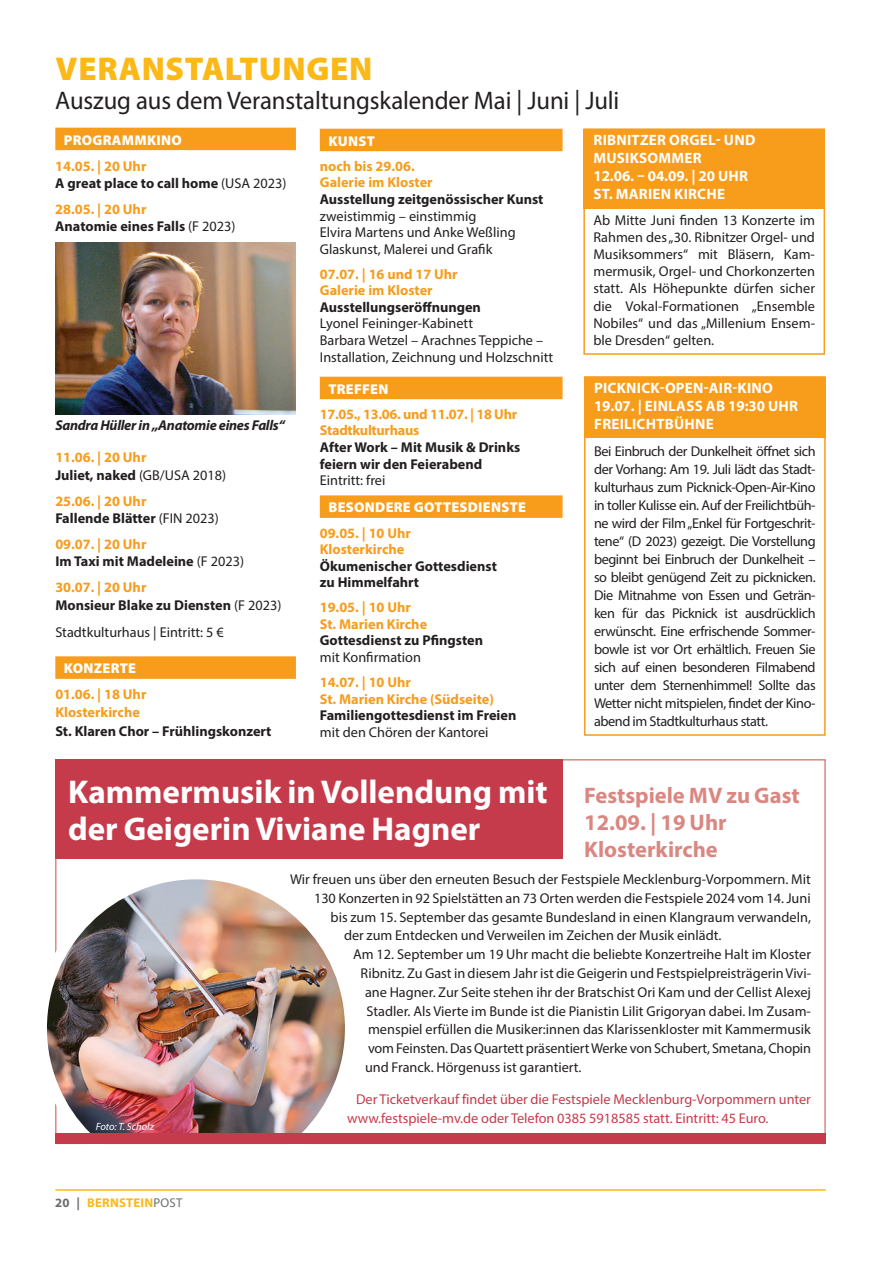
<style>
.page{position:relative;width:881px;height:1263px;background:#fff}
.page>*{position:absolute;margin:0;border:0;box-sizing:border-box;transform-origin:0 0}
.t1{font:700 33px/37.5px "Myriad Pro";color:#fff}
.t2{font:900 33px "Myriad Pro";letter-spacing:.02em;color:#fcb814}
.t3{font:25.5px "Myriad Pro";letter-spacing:-.005em;color:#231f20}
.t4{font:700 22.5px/27px "Myriad Pro";color:#da8781}
.t5{font:700 15px/18px "Myriad Pro";letter-spacing:.015em;color:#fff}
.t6{font:14.25px/18px "Myriad Pro";color:#231f20;text-align:justify}
.t7{font:700 14.25px/17.4px "Myriad Pro";color:#231f20}
.t8{font:700 14.25px/16.5px "Myriad Pro";color:#f89c1c}
.t9{font:14.25px/18.8px "Myriad Pro";color:#c63b4b}
.t10{font:900 14.25px "Myriad Pro";letter-spacing:.02em;color:#fff}
.t11{font:700 14.25px/16.5px "Myriad Pro";letter-spacing:-.02em;color:#f89c1c}
.t12{font:italic 700 14.25px "Myriad Pro";letter-spacing:-.02em;color:#231f20}
.t13{font:700 12.75px "Myriad Pro";letter-spacing:.02em;color:#fcb814}
.t14{font:italic 10.5px "Myriad Pro";color:#fff}
.s1{color:#f89c1c}
.s2{font-weight:400}
.s3{color:#231f20}
.s4{font-weight:400;color:#231f20}
.s5{color:#6c6d70}
.s6{font-weight:400;color:#6c6d70}
</style>
<div class="page">
<hr style="left:55px;top:1189px;width:770px;height:2px;background:#fcb814">
<div style="left:55px;top:128px;width:241px;height:22px;background:#f89c1c"></div>
<div style="left:55px;top:656px;width:241px;height:23px;background:#f89c1c"></div>
<img style="left:55px;top:243px;width:241px;height:171px">
<div style="left:583px;top:130px;width:241px;height:79px;background:#f89c1c"></div>
<div style="left:583px;top:128px;width:241px;height:227px;border:2px solid #f89c1c"></div>
<div style="left:320px;top:129px;width:242px;height:22px;background:#f89c1c"></div>
<div style="left:320px;top:377px;width:242px;height:22px;background:#f89c1c"></div>
<div style="left:320px;top:495px;width:242px;height:23px;background:#f89c1c"></div>
<img style="left:48px;top:878px;width:302px;height:256px">
<div style="left:36px;top:868px;width:319px;height:320px;border:11px solid #fff;border-radius:50%"></div>
<div style="left:55px;top:759px;width:507px;height:100px;background:#c63b4b"></div>
<div style="left:583px;top:377px;width:242px;height:61px;background:#f89c1c"></div>
<div style="left:583px;top:376px;width:242px;height:360px;border:2px solid #f89c1c"></div>
<div style="left:55px;top:1134px;width:770px;height:10px;background:#c63b4b"></div>
<h1 class="t2" style="left:56px;top:47px;width:318px">VERANSTALTUNGEN</h1>
<h2 class="t3" style="left:55px;top:85px;width:565px">Auszug aus dem Veranstaltungskalender Mai | Juni | Juli</h2>
<p class="t10" style="left:328px;top:131px;width:48px">KUNST</p>
<p class="t8" style="left:320px;top:157px;width:114px">noch bis 29.06.<br>Galerie im Kloster</p>
<p class="t7" style="left:320px;top:190px;width:225px">Ausstellung zeitgenössischer Kunst</p>
<p class="t6" style="left:320px;top:207px;width:197px;line-height:16.5px;text-align:left">zweistimmig – einstimmig<br>Elvira Martens und Anke Weßling<br>Glaskunst, Malerei und Grafik</p>
<p class="t8" style="left:320px;top:265px;width:139px">07.07. | 16 und 17 Uhr<br>Galerie im Kloster</p>
<p class="t7" style="left:320px;top:298px;width:163px">Ausstellungseröffnungen</p>
<p class="t6" style="left:320px;top:315px;width:235px;line-height:16.5px;text-align:left">Lyonel Feininger-Kabinett<br>Barbara Wetzel – Arachnes Teppiche –<br>Installation, Zeichnung und Holzschnitt</p>
<p class="t10" style="left:328px;top:379px;width:61px">TREFFEN</p>
<p class="t11" style="left:320px;top:405px;width:199px">17.05., 13.06. und 11.07. | 18 Uhr<br>Stadtkulturhaus</p>
<p class="t7" style="left:320px;top:438px;width:202px;line-height:16.5px">After Work – Mit Musik &amp; Drinks feiern wir den Feierabend</p>
<p class="t6" style="left:320px;top:471px;width:67px">Eintritt: frei</p>
<p class="t10" style="left:328px;top:498px;width:199px">BESONDERE GOTTESDIENSTE</p>
<p class="t8" style="left:320px;top:524px;width:93px">09.05. | 10 Uhr<br>Klosterkirche</p>
<p class="t7" style="left:320px;top:557px;width:178px;line-height:16.5px">Ökumenischer Gottesdienst zu Himmelfahrt</p>
<p class="t8" style="left:320px;top:599px;width:109px">19.05. | 10 Uhr<br>St. Marien Kirche</p>
<p class="t7" style="left:320px;top:631px;width:165px">Gottesdienst zu Pfingsten</p>
<p class="t6" style="left:320px;top:648px;width:103px">mit Konfirmation</p>
<p class="t8" style="left:320px;top:674px;width:175px">14.07. | 10 Uhr<br>St. Marien Kirche (Südseite)</p>
<p class="t7" style="left:320px;top:706px;width:198px">Familiengottesdienst im Freien</p>
<p class="t6" style="left:320px;top:723px;width:170px">mit den Chören der Kantorei</p>
<p class="t10" style="left:64px;top:130px;width:119px">PROGRAMMKINO</p>
<p class="t7" style="left:55px;top:157px;width:233px"><span class="s1">14.05. | 20 Uhr<br></span>A great place to call home <span class="s2">(USA 2023)</span></p>
<p class="t7" style="left:55px;top:200px;width:182px"><span class="s1">28.05. | 20 Uhr<br></span>Anatomie eines Falls <span class="s2">(F 2023)</span></p>
<p class="t5" style="left:593px;top:131px;width:163px">RIBNITZER ORGEL- UND<br>MUSIKSOMMER<br>12.06. – 04.09. | 20 UHR<br>ST. MARIEN KIRCHE</p>
<p class="t6" style="left:593px;top:211px;width:223px;line-height:17.1px">Ab Mitte Juni finden 13 Konzerte im Rahmen des „30. Ribnitzer Orgel- und Musiksommers“ mit Bläsern, Kam&shy;mermusik, Orgel- und Chorkonzerten statt. Als Höhepunkte dürfen sicher die Vokal-Formationen „Ensemble Nobiles“ und das „Millenium Ensem&shy;ble Dresden“ gelten.</p>
<p class="t5" style="left:593px;top:379px;width:205px">PICKNICK-OPEN-AIR-KINO<br>19.07. | EINLASS AB 19:30 UHR<br>FREILICHTBÜHNE</p>
<p class="t6" style="left:593px;top:442px;width:223px">Bei Einbruch der Dunkelheit öffnet sich der Vorhang: Am 19. Juli lädt das Stadt&shy;kulturhaus zum Picknick-Open-Air-Kino in toller Kulisse ein. Auf der Freilichtbüh&shy;ne wird der Film „Enkel für Fortgeschrit&shy;tene“ (D 2023) gezeigt. Die Vorstellung beginnt bei Einbruch der Dunkelheit – so bleibt genügend Zeit zu picknicken.<br>Die Mitnahme von Essen und Geträn&shy;ken für das Picknick ist ausdrücklich erwünscht. Eine erfrischende Sommer&shy;bowle ist vor Ort erhältlich. Freuen Sie sich auf einen besonderen Filmabend unter dem Sternenhimmel! Sollte das Wetter nicht mitspielen, findet der Kino&shy;abend im Stadtkulturhaus statt.</p>
<p class="t12" style="left:55px;top:416px;width:231px">Sandra Hüller in „Anatomie eines Falls“</p>
<p class="t8" style="left:55px;top:448px;width:172px;line-height:17.4px">11.06. | 20 Uhr<br><span class="s3">Juliet, naked</span> <span class="s4">(GB/USA 2018)</span></p>
<p class="t7" style="left:55px;top:492px;width:165px"><span class="s1">25.06. | 20 Uhr<br></span>Fallende Blätter <span class="s2">(FIN 2023)</span></p>
<p class="t7" style="left:55px;top:535px;width:190px"><span class="s1">09.07. | 20 Uhr<br></span>Im Taxi mit Madeleine <span class="s2">(F 2023)</span></p>
<p class="t7" style="left:55px;top:578px;width:228px"><span class="s1">30.07. | 20 Uhr<br></span>Monsieur Blake zu Diensten <span class="s2">(F 2023)</span></p>
<p class="t6" style="left:55px;top:623px;width:170px">Stadtkulturhaus | Eintritt: 5 €</p>
<p class="t10" style="left:64px;top:659px;width:74px">KONZERTE</p>
<p class="t8" style="left:55px;top:685px;width:93px;line-height:17.4px">01.06. | 18 Uhr<br>Klosterkirche</p>
<p class="t7" style="left:55px;top:722px;width:217px">St. Klaren Chor – Frühlingskonzert</p>
<h1 class="t1" style="left:68px;top:772px;width:481px">Kammermusik in Vollendung mit der Geigerin Viviane Hagner</h1>
<h3 class="t4" style="left:584px;top:781px;width:217px">Festspiele MV zu Gast<br>12.09. | 19 Uhr<br>Klosterkirche</h3>
<p class="t6" style="left:290px;top:870px;width:522px">Wir freuen uns über den erneuten Besuch der Festspiele Mecklenburg-Vorpommern. Mit</p>
<p class="t6" style="left:314px;top:889px;width:498px">130 Konzerten in 92 Spielstätten an 73 Orten werden die Festspiele 2024 vom 14. Juni</p>
<p class="t6" style="left:330px;top:908px;width:481px">bis zum 15. September das gesamte Bundesland in einen Klangraum verwandeln,</p>
<p class="t6" style="left:344px;top:926px;width:378px">der zum Entdecken und Verweilen im Zeichen der Musik einlädt.</p>
<p class="t6" style="left:353px;top:945px;width:459px">Am 12. September um 19 Uhr macht die beliebte Konzertreihe Halt im Kloster</p>
<p class="t6" style="left:360px;top:964px;width:452px">Ribnitz. Zu Gast in diesem Jahr ist die Geigerin und Festspielpreisträgerin Vivi-</p>
<p class="t6" style="left:365px;top:983px;width:447px">ane Hagner. Zur Seite stehen ihr der Bratschist Ori Kam und der Cellist Alexej</p>
<p class="t6" style="left:366px;top:1001px;width:446px">Stadler. Als Vierte im Bunde ist die Pianistin Lilit Grigoryan dabei. Im Zusam-</p>
<p class="t6" style="left:368px;top:1020px;width:444px">menspiel erfüllen die Musiker:innen das Klarissenkloster mit Kammermusik</p>
<p class="t6" style="left:368px;top:1039px;width:444px">vom Feinsten. Das Quartett präsentiert Werke von Schubert, Smetana, Chopin</p>
<p class="t6" style="left:365px;top:1058px;width:218px">und Franck. Hörgenuss ist garantiert.</p>
<p class="t9" style="left:347px;top:1090px;width:465px;text-indent:9px">Der Ticketverkauf findet über die Festspiele Mecklenburg-Vorpommern unter www.festspiele-mv.de oder Telefon 0385 5918585 statt. Eintritt: 45 Euro.</p>
<p class="t14" style="left:96px;top:1120px;width:60px">Foto: T. Scholz</p>
<p class="t13" style="left:55px;top:1195px;width:129px"><span class="s5">20 |</span> BERNSTEIN<span class="s6">POST</span></p>
</div>
